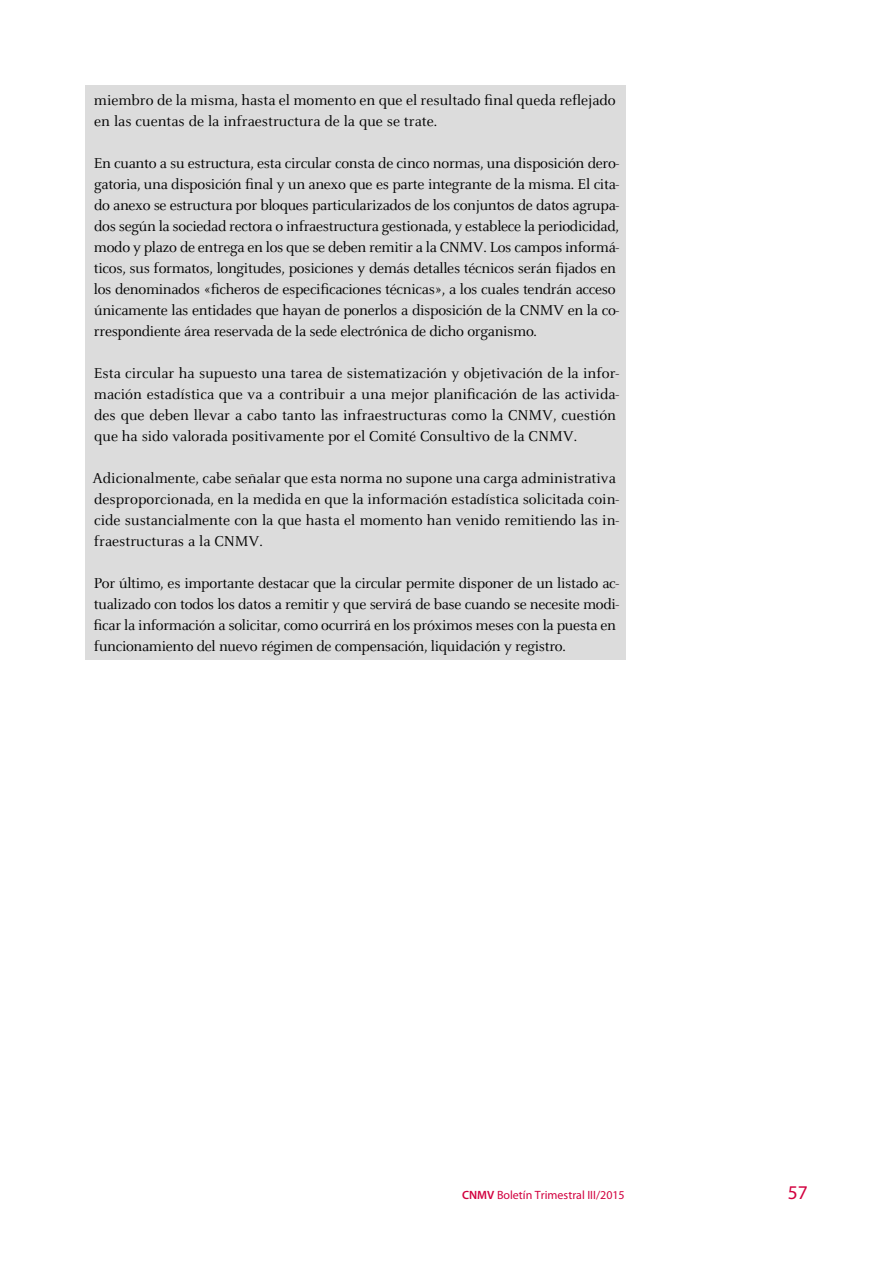
<style>
.page{position:relative;width:893px;height:1263px;background:#fff}
.page>*{position:absolute;margin:0;border:0;box-sizing:border-box;transform-origin:0 0}
.t1{font:19.5px "Myriad Pro";color:#d2003f}
._05-Texto_general{font:15.75px/21px "Celeste";letter-spacing:-.02em;color:#000}
._05-Texto_general-2{font:15.75px/21px "Celeste";color:#000}
.t2{font:12px "Myriad Pro";color:#d2003f}
.s1{font-weight:600}
</style>
<div class="page">
<div style="left:85px;top:85px;width:540px;height:575px;background:#dcdcdc"></div>
<p class="_05-Texto_general-2" style="left:94px;top:90px;width:523px">miembro de la misma, hasta el momento en que el resultado final queda reflejado en las cuentas de la infraestructura de la que se trate.</p>
<p class="_05-Texto_general" style="left:94px;top:153px;width:527px">En cuanto a su estructura, esta circular consta de cinco normas, una disposición dero&shy;gatoria, una disposición final y un anexo que es parte integrante de la misma. El cita&shy;do anexo se estructura por bloques particularizados de los conjuntos de datos agrupa&shy;dos según la sociedad rectora o infraestructura gestionada, y establece la periodicidad, modo y plazo de entrega en los que se deben remitir a la CNMV. Los campos informá&shy;ticos, sus formatos, longitudes, posiciones y demás detalles técnicos serán fijados en los denominados «ficheros de especificaciones técnicas», a los cuales tendrán acceso únicamente las entidades que hayan de ponerlos a disposición de la CNMV en la co&shy;rrespondiente área reservada de la sede electrónica de dicho organismo.</p>
<p class="_05-Texto_general-2" style="left:94px;top:363px;width:527px">Esta circular ha supuesto una tarea de sistematización y objetivación de la infor&shy;mación estadística que va a contribuir a una mejor planificación de las activida&shy;des que deben llevar a cabo tanto las infraestructuras como la CNMV, cuestión que ha sido valorada positivamente por el Comité Consultivo de la CNMV.</p>
<p class="_05-Texto_general-2" style="left:92px;top:468px;width:528px">Adicionalmente, cabe señalar que esta norma no supone una carga administrativa desproporcionada, en la medida en que la información estadística solicitada coin&shy;cide sustancialmente con la que hasta el momento han venido remitiendo las in&shy;fraestructuras a la CNMV.</p>
<p class="_05-Texto_general" style="left:94px;top:573px;width:527px">Por último, es importante destacar que la circular permite disponer de un listado ac&shy;tualizado con todos los datos a remitir y que servirá de base cuando se necesite modi&shy;ficar la información a solicitar, como ocurrirá en los próximos meses con la puesta en funcionamiento del nuevo régimen de compensación, liquidación y registro.</p>
<p class="t2" style="left:462px;top:1188px;width:164px"><span class="s1">CNMV</span> Boletín Trimestral III/2015</p>
<p class="t1" style="left:788px;top:1180px;width:22px">57</p>
</div>
